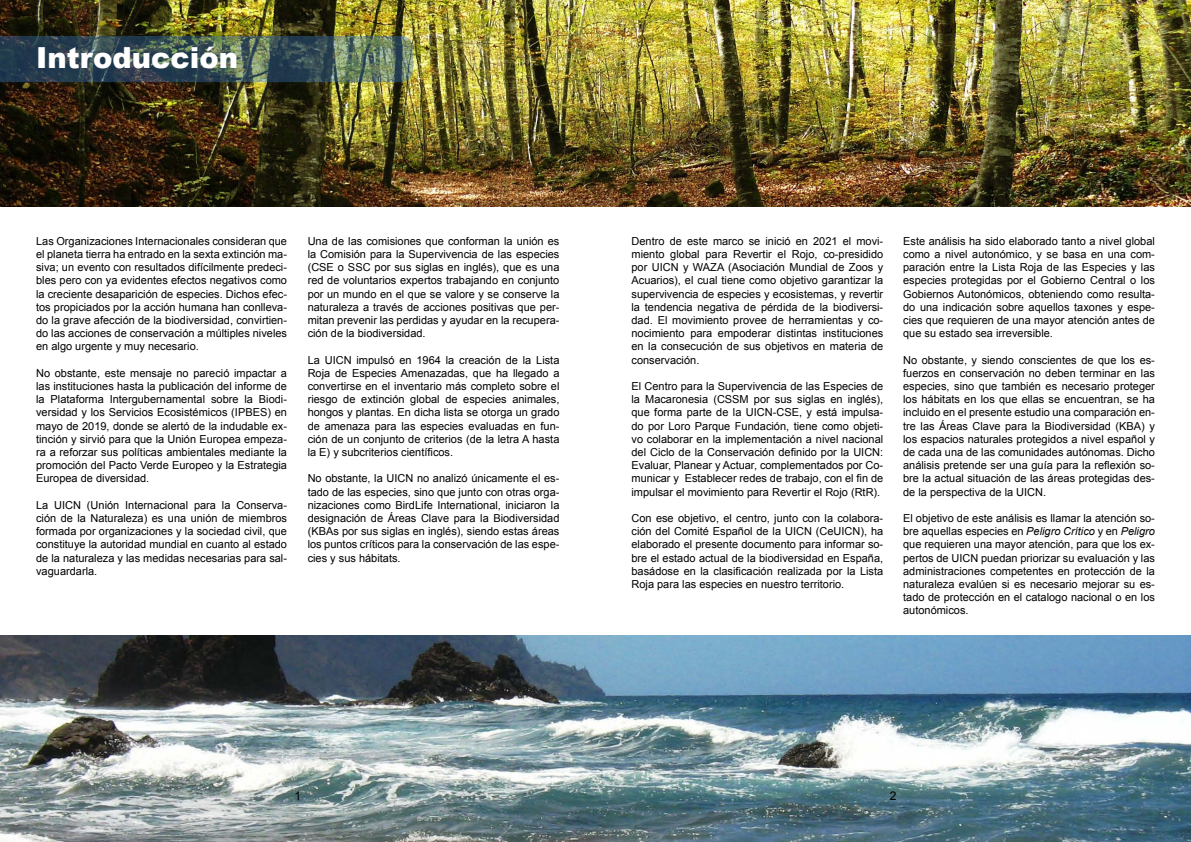
<style>
.page{position:relative;width:1191px;height:842px;background:#fff}
.page>*{position:absolute;margin:0;border:0;box-sizing:border-box;transform-origin:0 0}
.t1{font:900 29px "Arial";color:#fff}
.t2{font:12px "Arial";color:#000}
.t3{font:11px/13.2px "Arial";color:#000;text-align:justify}
.s1{font-style:italic}
</style>
<div class="page">
<img style="left:0;top:635px;width:1191px;height:207px">
<img style="left:0;top:0;width:1191px;height:207px">
<svg style="left:0;top:36px;width:413px;height:46px;background:#415757"></svg>
<h1 class="t1" style="left:36px;top:37px;width:203px">Introducción</h1>
<p class="t3" style="left:36px;top:234px;width:252px">Las Organizaciones Internacionales consideran que el planeta tierra ha entrado en la sexta extinción ma&shy;siva; un evento con resultados difícilmente predeci&shy;bles pero con ya evidentes efectos negativos como la creciente desaparición de especies. Dichos efec&shy;tos propiciados por la acción humana han conlleva&shy;do la grave afección de la biodiversidad, convirtien&shy;do las acciones de conservación a múltiples niveles en algo urgente y muy necesario.</p>
<p class="t3" style="left:36px;top:366px;width:252px">No obstante, este mensaje no pareció impactar a las instituciones hasta la publicación del informe de la Plataforma Intergubernamental sobre la Biodi&shy;versidad y los Servicios Ecosistémicos (IPBES) en mayo de 2019, donde se alertó de la indudable ex&shy;tinción y sirvió para que la Unión Europea empeza&shy;ra a reforzar sus políticas ambientales mediante la promoción del Pacto Verde Europeo y la Estrategia Europea de diversidad.</p>
<p class="t3" style="left:36px;top:498px;width:252px">La UICN (Unión Internacional para la Conserva&shy;ción de la Naturaleza) es una unión de miembros formada por organizaciones y la sociedad civil, que constituye la autoridad mundial en cuanto al estado de la naturaleza y las medidas necesarias para sal&shy;vaguardarla.</p>
<p class="t3" style="left:308px;top:234px;width:253px">Una de las comisiones que conforman la unión es la Comisión para la Supervivencia de las especies (CSE o SSC por sus siglas en inglés), que es una red de voluntarios expertos trabajando en conjunto por un mundo en el que se valore y se conserve la naturaleza a través de acciones positivas que per&shy;mitan prevenir las perdidas y ayudar en la recupera&shy;ción de la biodiversidad.</p>
<p class="t3" style="left:308px;top:353px;width:253px">La UICN impulsó en 1964 la creación de la Lista Roja de Especies Amenazadas, que ha llegado a convertirse en el inventario más completo sobre el riesgo de extinción global de especies animales, hongos y plantas. En dicha lista se otorga un grado de amenaza para las especies evaluadas en fun&shy;ción de un conjunto de criterios (de la letra A hasta la E) y subcriterios científicos.</p>
<p class="t3" style="left:308px;top:472px;width:253px">No obstante, la UICN no analizó únicamente el es&shy;tado de las especies, sino que junto con otras orga&shy;nizaciones como BirdLife International, iniciaron la designación de Áreas Clave para la Biodiversidad (KBAs por sus siglas en inglés), siendo estas áreas los puntos críticos para la conservación de las espe&shy;cies y sus hábitats.</p>
<p class="t3" style="left:631px;top:234px;width:253px">Dentro de este marco se inició en 2021 el movi&shy;miento global para Revertir el Rojo, co-presidido por UICN y WAZA (Asociación Mundial de Zoos y Acuarios), el cual tiene como objetivo garantizar la supervivencia de especies y ecosistemas, y revertir la tendencia negativa de pérdida de la biodiversi&shy;dad. El movimiento provee de herramientas y co&shy;nocimiento para empoderar distintas instituciones en la consecución de sus objetivos en materia de conservación.</p>
<p class="t3" style="left:631px;top:380px;width:253px">El Centro para la Supervivencia de las Especies de la Macaronesia (CSSM por sus siglas en inglés), que forma parte de la UICN-CSE, y está impulsa&shy;do por Loro Parque Fundación, tiene como objeti&shy;vo colaborar en la implementación a nivel nacional del Ciclo de la Conservación definido por la UICN:<br>Evaluar, Planear y Actuar, complementados por Co&shy;municar y Establecer redes de trabajo, con el fin de impulsar el movimiento para Revertir el Rojo (RtR).</p>
<p class="t3" style="left:631px;top:512px;width:253px">Con ese objetivo, el centro, junto con la colabora&shy;ción del Comité Español de la UICN (CeUICN), ha elaborado el presente documento para informar so&shy;bre el estado actual de la biodiversidad en España, basádose en la clasificación realizada por la Lista Roja para las especies en nuestro territorio.</p>
<p class="t3" style="left:903px;top:234px;width:253px">Este análisis ha sido elaborado tanto a nivel global como a nivel autonómico, y se basa en una com&shy;paración entre la Lista Roja de las Especies y las especies protegidas por el Gobierno Central o los Gobiernos Autonómicos, obteniendo como resulta&shy;do una indicación sobre aquellos taxones y espe&shy;cies que requieren de una mayor atención antes de que su estado sea irreversible.</p>
<p class="t3" style="left:903px;top:353px;width:253px">No obstante, y siendo conscientes de que los es&shy;fuerzos en conservación no deben terminar en las especies, sino que también es necesario proteger los hábitats en los que ellas se encuentran, se ha incluido en el presente estudio una comparación en&shy;tre las Áreas Clave para la Biodiversidad (KBA) y los espacios naturales protegidos a nivel español y de cada una de las comunidades autónomas. Dicho análisis pretende ser una guía para la reflexión so&shy;bre la actual situación de las áreas protegidas des&shy;de la perspectiva de la UICN.</p>
<p class="t3" style="left:903px;top:512px;width:253px">El objetivo de este análisis es llamar la atención so&shy;bre aquellas especies en <span class="s1">Peligro Crítico</span> y en <span class="s1">Peligro </span>que requieren una mayor atención, para que los ex&shy;pertos de UICN puedan priorizar su evaluación y las administraciones competentes en protección de la naturaleza evalúen si es necesario mejorar su es&shy;tado de protección en el catalogo nacional o en los autonómicos.</p>
<p class="t2" style="left:294px;top:788px;width:8px">1</p>
<p class="t2" style="left:890px;top:788px;width:8px">2</p>
</div>
